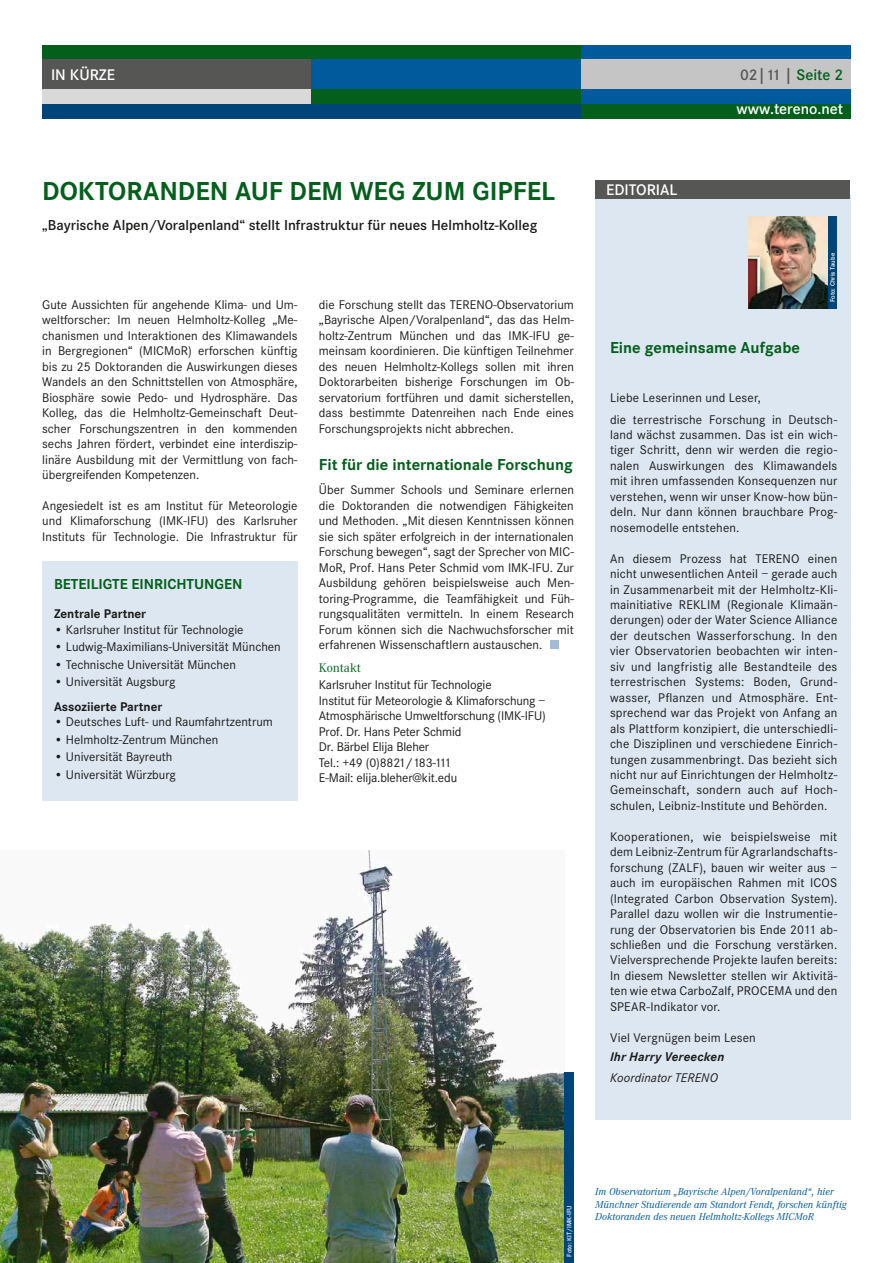
<style>
.page{position:relative;width:893px;height:1263px;background:#fff}
.page>*{position:absolute;margin:0;border:0;box-sizing:border-box;transform-origin:0 0}
.Über_groß{font:700 27px "Corporate S";color:#045f1c}
.Zwü_1Zeile{font:700 16.5px "Corporate S";color:#045f1c}
.t1{font:600 15.9px "Corporate S";color:#fff}
.t2{font:600 15.9px "Corporate S";color:#565655}
.Über_unter{font:600 15px "Corporate S";color:#1a1918}
.Meldung_V2{font:700 15px "Corporate S";color:#045f1c}
.Fließ_block{font:13.05px/15.5px "Corporate S";color:#1a1918;text-align:justify}
.Kasten{font:13.05px/15.5px "Corporate S";letter-spacing:.015em;color:#1a1918;text-align:justify}
.Fließ_linksbndg{font:13.05px/15.5px "Corporate S";letter-spacing:-.01em;color:#1a1918;text-align:justify}
.Fließ_block-2{font:700 13.05px "Corporate S";color:#1a1918}
.Fließ_linksbndg-2{font:13.05px "Corporate S";letter-spacing:-.035em;color:#1a1918}
.Adressen_Kontakt{font:italic 700 13.05px "Corporate S";letter-spacing:.01em;color:#1a1918}
.Fließ_block-3{font:italic 13.05px "Corporate S";letter-spacing:.01em;color:#1a1918}
.Meldung_V2-2{font:13.05px "Corporate A";color:#045f1c}
.BU{font:italic 10.5px/12.6px "Corporate A";letter-spacing:.005em;color:#005a9c}
.Bildnachweis{font:600 6.75px "Corporate S";color:#fff}
.s1{color:#045f1c}
</style>
<div class="page">
<div style="left:43px;top:45px;width:269px;height:15px;background:#045f1c"></div>
<div style="left:43px;top:60px;width:269px;height:14px;background:#565655"></div>
<div style="left:43px;top:74px;width:269px;height:15px;background:#565655"></div>
<div style="left:43px;top:89px;width:269px;height:15px;background:#d9d9da"></div>
<div style="left:43px;top:104px;width:269px;height:15px;background:#004579"></div>
<div style="left:312px;top:45px;width:269px;height:15px;background:#045f1c"></div>
<div style="left:312px;top:74px;width:269px;height:15px;background:#005a9c"></div>
<div style="left:312px;top:89px;width:269px;height:15px;background:#045f1c"></div>
<div style="left:312px;top:104px;width:269px;height:15px;background:#004579"></div>
<div style="left:581px;top:45px;width:269px;height:15px;background:#005a9c"></div>
<div style="left:581px;top:60px;width:269px;height:14px;background:#c5c5c6"></div>
<div style="left:312px;top:60px;width:269px;height:14px;background:#005a9c"></div>
<div style="left:581px;top:74px;width:269px;height:15px;background:#c5c5c6"></div>
<div style="left:581px;top:89px;width:269px;height:15px;background:#005a9c"></div>
<div style="left:581px;top:104px;width:269px;height:15px;background:#045f1c"></div>
<img style="left:0;top:850px;width:564px;height:413px">
<div style="left:42px;top:561px;width:255px;height:240px;background:#dde7f1"></div>
<div style="left:595px;top:195px;width:255px;height:925px;background:#dde7f1"></div>
<div style="left:595px;top:180px;width:255px;height:18px;background:#565655"></div>
<div style="left:828px;top:216px;width:9px;height:93px;background:#004579"></div>
<img style="left:748px;top:216px;width:80px;height:93px">
<div style="left:564px;top:1072px;width:10px;height:191px;background:#004579"></div>
<div style="left:550px;top:640px;width:9px;height:9px;background:#a4bbd8"></div>
<p class="t1" style="left:51px;top:66px;width:66px">IN KÜRZE</p>
<p class="Über_groß" style="left:42px;top:175px;width:514px">DOKTORANDEN AUF DEM WEG ZUM GIPFEL</p>
<p class="Über_unter" style="left:42px;top:217px;width:497px">„Bayrische Alpen/Voralpenland“ stellt Infrastruktur für neues Helmholtz-Kolleg</p>
<p class="Fließ_block" style="left:42px;top:297px;width:257px">Gute Aussichten für angehende Klima- und Um&shy;weltforscher: Im neuen Helmholtz-Kolleg „Me&shy;chanismen und Interaktionen des Klimawandels in Bergregionen“ (MICMoR) erforschen künftig bis zu 25 Doktoranden die Auswirkungen dieses Wandels an den Schnittstellen von Atmosphäre, Biosphäre sowie Pedo- und Hydrosphäre. Das Kolleg, das die Helmholtz-Gemeinschaft Deut&shy;scher Forschungszentren in den kommenden sechs Jahren fördert, verbindet eine interdiszip&shy;linäre Ausbildung mit der Vermittlung von fach&shy;übergreifenden Kompetenzen.</p>
<p class="Fließ_block" style="left:42px;top:498px;width:257px">Angesiedelt ist es am Institut für Meteorologie und Klimaforschung (IMK-IFU) des Karlsruher Instituts für Technologie. Die Infrastruktur für</p>
<p class="Meldung_V2" style="left:54px;top:575px;width:190px">BETEILIGTE EINRICHTUNGEN</p>
<p class="Fließ_block-2" style="left:54px;top:606px;width:94px">Zentrale Partner</p>
<p class="Fließ_block" style="left:54px;top:622px;width:191px">• Karlsruher Institut für Technologie</p>
<p class="Fließ_block" style="left:54px;top:639px;width:228px">• Ludwig-Maximilians-Universität München</p>
<p class="Fließ_block" style="left:54px;top:657px;width:183px">• Technische Universität München</p>
<p class="Fließ_block" style="left:54px;top:674px;width:123px">• Universität Augsburg</p>
<p class="Fließ_block-2" style="left:54px;top:699px;width:110px">Assoziierte Partner</p>
<p class="Fließ_block" style="left:54px;top:714px;width:220px">• Deutsches Luft- und Raumfahrtzentrum</p>
<p class="Fließ_block" style="left:54px;top:732px;width:166px">• Helmholtz-Zentrum München</p>
<p class="Fließ_block" style="left:54px;top:749px;width:120px">• Universität Bayreuth</p>
<p class="Fließ_block" style="left:54px;top:767px;width:123px">• Universität Würzburg</p>
<p class="Fließ_block" style="left:319px;top:297px;width:256px">die Forschung stellt das TERENO-Observatorium „Bayrische Alpen/Voralpenland“, das das Helm&shy;holtz-Zentrum München und das IMK-IFU ge&shy;meinsam koordinieren. Die künftigen Teilnehmer des neuen Helmholtz-Kollegs sollen mit ihren Doktorarbeiten bisherige Forschungen im Ob&shy;servatorium fortführen und damit sicherstellen, dass bestimmte Datenreihen nach Ende eines Forschungsprojekts nicht abbrechen.</p>
<p class="Zwü_1Zeile" style="left:319px;top:455px;width:255px">Fit für die internationale Forschung</p>
<p class="Fließ_block" style="left:319px;top:483px;width:256px">Über Summer Schools und Seminare erlernen die Doktoranden die notwendigen Fähigkeiten und Methoden. „Mit diesen Kenntnissen können sie sich später erfolgreich in der internationalen Forschung bewegen“, sagt der Sprecher von MIC-MoR, Prof. Hans Peter Schmid vom IMK-IFU. Zur Ausbildung gehören beispielsweise auch Men&shy;toring-Programme, die Teamfähigkeit und Füh&shy;rungsqualitäten vermitteln. In einem Research Forum können sich die Nachwuchsforscher mit erfahrenen Wissenschaftlern austauschen.</p>
<p class="Meldung_V2-2" style="left:319px;top:660px;width:44px">Kontakt</p>
<p class="Fließ_linksbndg" style="left:319px;top:677px;width:174px">Karlsruher Institut für Technologie</p>
<p class="Fließ_linksbndg" style="left:319px;top:693px;width:228px">Institut für Meteorologie &amp; Klimaforschung – Atmosphärische Umweltforschung (IMK-IFU)<br>Prof. Dr. Hans Peter Schmid</p>
<p class="Fließ_linksbndg" style="left:319px;top:739px;width:112px">Dr. Bärbel Elija Bleher</p>
<p class="Fließ_linksbndg-2" style="left:319px;top:755px;width:134px">Tel.: +49 (0)8821/183-111</p>
<p class="Fließ_linksbndg" style="left:319px;top:770px;width:140px">E-Mail: elija.bleher@kit.edu</p>
<p class="t2" style="left:740px;top:66px;width:105px">02|11 | <span class="s1">Seite 2</span></p>
<p class="t1" style="left:606px;top:181px;width:73px">EDITORIAL</p>
<p class="t1" style="left:737px;top:100px;width:108px">www.tereno.net</p>
<p class="Bildnachweis" style="left:829px;top:302px;width:51px;rotate:-90deg">Foto: Chris Taube</p>
<p class="Zwü_1Zeile" style="left:610px;top:338px;width:191px">Eine gemeinsame Aufgabe</p>
<p class="Kasten" style="left:610px;top:390px;width:152px">Liebe Leserinnen und Leser,</p>
<p class="Kasten" style="left:610px;top:412px;width:229px">die terrestrische Forschung in Deutsch&shy;land wächst zusammen. Das ist ein wich&shy;tiger Schritt, denn wir werden die regio&shy;nalen Auswirkungen des Klimawandels mit ihren umfassenden Konsequenzen nur verstehen, wenn wir unser Know-how bün&shy;deln. Nur dann können brauchbare Prog&shy;nosemodelle entstehen.</p>
<p class="Kasten" style="left:610px;top:551px;width:229px">An diesem Prozess hat TERENO einen nicht unwesentlichen Anteil – gerade auch in Zusammenarbeit mit der Helmholtz-Kli&shy;mainitiative REKLIM (Regionale Klimaän&shy;derungen) oder der Water Science Alliance der deutschen Wasserforschung. In den vier Observatorien beobachten wir inten&shy;siv und langfristig alle Bestandteile des terrestrischen Systems: Boden, Grund&shy;wasser, Pflanzen und Atmosphäre. Ent&shy;sprechend war das Projekt von Anfang an als Plattform konzipiert, die unterschiedli&shy;che Disziplinen und verschiedene Einrich&shy;tungen zusammenbringt. Das bezieht sich nicht nur auf Einrichtungen der Helmholtz-Gemeinschaft, sondern auch auf Hoch&shy;schulen, Leibniz-Institute und Behörden.</p>
<p class="Kasten" style="left:610px;top:829px;width:229px">Kooperationen, wie beispielsweise mit dem Leibniz-Zentrum für Agrarlandschafts&shy;forschung (ZALF), bauen wir weiter aus – auch im europäischen Rahmen mit ICOS (Integrated Carbon Observation System).<br>Parallel dazu wollen wir die Instrumentie&shy;rung der Observatorien bis Ende 2011 ab&shy;schließen und die Forschung verstärken.<br>Vielversprechende Projekte laufen bereits:<br>In diesem Newsletter stellen wir Aktivitä&shy;ten wie etwa CarboZalf, PROCEMA und den SPEAR-Indikator vor.</p>
<p class="Kasten" style="left:610px;top:1030px;width:147px">Viel Vergnügen beim Lesen</p>
<p class="Adressen_Kontakt" style="left:610px;top:1049px;width:116px">Ihr Harry Vereecken</p>
<p class="Fließ_block-3" style="left:610px;top:1070px;width:109px">Koordinator TERENO</p>
<p class="Bildnachweis" style="left:565px;top:1256px;width:53px;rotate:-90deg">Foto: KIT/IMK-IFU</p>
<p class="BU" style="left:595px;top:1185px;width:253px">Im Observatorium „Bayrische Alpen/Voralpenland“, hier<br>Münchner Studierende am Standort Fendt, forschen künftig<br>Doktoranden des neuen Helmholtz-Kollegs MICMoR</p>
</div>
